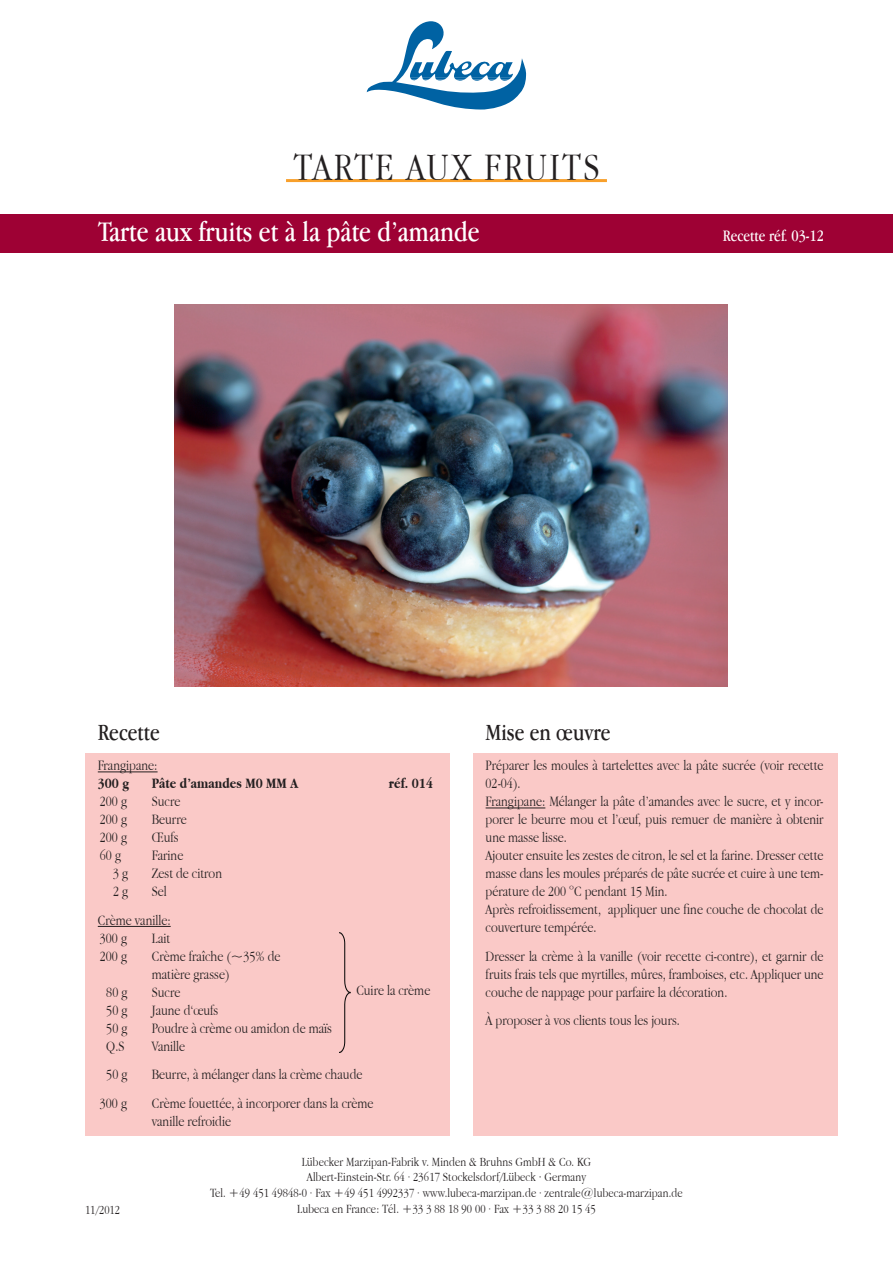
<style>
.page{position:relative;width:893px;height:1263px;background:#fff}
.page>*{position:absolute;margin:0;border:0;box-sizing:border-box;transform-origin:0 0}
.t1{font:300 40.5px "Apple Garamond";letter-spacing:.06em;color:#231f20}
.t2{font:29.25px "Apple Garamond";color:#fff}
.t3{font:24px "Apple Garamond";color:#231f20}
.t4{font:16.5px "Apple Garamond";color:#fff}
.t5{font:300 15px/18px "Apple Garamond";color:#231f20;text-align:justify}
.t6{font:700 15px "Apple Garamond";color:#231f20}
.t7{font:300 13.05px "Apple Garamond";letter-spacing:.01em;color:#231f20}
.s1{font-weight:400}
</style>
<div class="page">
<hr style="left:286px;top:179px;width:321px;height:3px;background:#f8a02b">
<svg style="left:367px;top:21px;width:159px;height:89px"></svg>
<div style="left:0;top:215px;width:893px;height:38px;background:#9e0134"></div>
<img style="left:174px;top:304px;width:553px;height:383px">
<div style="left:85px;top:753px;width:365px;height:382px;background:#fac9c7"></div>
<hr style="left:98px;top:771px;width:60px;height:1px;background:#231f20">
<hr style="left:98px;top:926px;width:73px;height:1px;background:#231f20">
<div style="left:473px;top:753px;width:365px;height:382px;background:#fac9c7"></div>
<hr style="left:486px;top:808px;width:59px;height:1px;background:#231f20">
<img style="left:339px;top:932px;width:11px;height:120px">
<p class="t1" style="left:293px;top:143px;width:308px">TARTE AUX FRUITS</p>
<p class="t2" style="left:98px;top:214px;width:383px">Tarte aux fruits et à la pâte d’amande</p>
<p class="t4" style="left:723px;top:226px;width:103px">Recette réf. 03-12</p>
<p class="t3" style="left:98px;top:718px;width:64px">Recette</p>
<p class="t3" style="left:486px;top:718px;width:126px">Mise en œuvre</p>
<p class="t5" style="left:98px;top:756px;width:61px">Frangipane:</p>
<p class="t6" style="left:98px;top:775px;width:33px">300 g</p>
<p class="t6" style="left:152px;top:775px;width:148px">Pâte d’amandes M0 MM A</p>
<p class="t6" style="left:389px;top:775px;width:46px">réf. 014</p>
<p class="t5" style="left:100px;top:792px;width:29px">200 g</p>
<p class="t5" style="left:152px;top:792px;width:30px">Sucre</p>
<p class="t5" style="left:100px;top:810px;width:29px">200 g</p>
<p class="t5" style="left:152px;top:810px;width:37px">Beurre</p>
<p class="t5" style="left:100px;top:828px;width:29px">200 g</p>
<p class="t5" style="left:152px;top:828px;width:28px">Œufs</p>
<p class="t5" style="left:100px;top:846px;width:23px">60 g</p>
<p class="t5" style="left:152px;top:846px;width:33px">Farine</p>
<p class="t5" style="left:113px;top:864px;width:17px">3 g</p>
<p class="t5" style="left:152px;top:864px;width:72px">Zest de citron</p>
<p class="t5" style="left:113px;top:882px;width:17px">2 g</p>
<p class="t5" style="left:152px;top:882px;width:17px">Sel</p>
<p class="t5" style="left:98px;top:911px;width:74px">Crème vanille:</p>
<p class="t5" style="left:100px;top:929px;width:29px">300 g</p>
<p class="t5" style="left:152px;top:929px;width:20px">Lait</p>
<p class="t5" style="left:100px;top:947px;width:29px">200 g</p>
<p class="t5" style="left:152px;top:947px;width:130px">Crème fraîche (~35% de</p>
<p class="t5" style="left:152px;top:965px;width:79px">matière grasse)</p>
<p class="t5" style="left:106px;top:983px;width:23px">80 g</p>
<p class="t5" style="left:152px;top:983px;width:30px">Sucre</p>
<p class="t5" style="left:106px;top:1001px;width:23px">50 g</p>
<p class="t5" style="left:152px;top:1001px;width:68px">Jaune d‘œufs</p>
<p class="t5" style="left:106px;top:1019px;width:23px">50 g</p>
<p class="t5" style="left:152px;top:1019px;width:182px">Poudre à crème ou amidon de maïs</p>
<p class="t5" style="left:106px;top:1037px;width:20px">Q.S</p>
<p class="t5" style="left:152px;top:1037px;width:35px">Vanille</p>
<p class="t5" style="left:106px;top:1065px;width:23px">50 g</p>
<p class="t5" style="left:152px;top:1065px;width:212px">Beurre, à mélanger dans la crème chaude</p>
<p class="t5" style="left:100px;top:1094px;width:29px">300 g</p>
<p class="t5" style="left:152px;top:1094px;width:223px">Crème fouettée, à incorporer dans la crème</p>
<p class="t5" style="left:152px;top:1112px;width:81px">vanille refroidie</p>
<p class="t5" style="left:486px;top:756px;width:339px">Préparer les moules à tartelettes avec la pâte sucrée (voir recette<br>02-04).</p>
<p class="t5" style="left:486px;top:792px;width:339px">Frangipane: Mélanger la pâte d’amandes avec le sucre, et y incor&shy;porer le beurre mou et l’œuf, puis remuer de manière à obtenir une masse lisse.</p>
<p class="t5" style="left:486px;top:846px;width:339px">Ajouter ensuite les zestes de citron, le sel et la farine. Dresser cette masse dans les moules préparés de pâte sucrée et cuire à une tem&shy;pérature de 200 °C pendant 15 Min.</p>
<p class="t5" style="left:486px;top:900px;width:339px">Après refroidissement, appliquer une fine couche de chocolat de couverture tempérée.</p>
<p class="t5" style="left:486px;top:947px;width:339px">Dresser la crème à la vanille (voir recette ci-contre), et garnir de fruits frais tels que myrtilles, mûres, framboises, etc. Appliquer une couche de nappage pour parfaire la décoration.</p>
<p class="t5" style="left:486px;top:1011px;width:196px">À proposer à vos clients tous les jours.</p>
<p class="t5" style="left:356px;top:981px;width:76px">Cuire la crème</p>
<p class="t7" style="left:85px;top:1202px;width:37px">11/2012</p>
<p class="t7" style="left:302px;top:1154px;width:291px">Lübecker Marzipan-Fabrik v. Minden &amp; Bruhns GmbH &amp; Co. KG</p>
<p class="t7" style="left:307px;top:1169px;width:281px">Albert-Einstein-Str. 64 · 23617 Stockelsdorf/Lübeck <span class="s1">·</span> Germany</p>
<p class="t7" style="left:210px;top:1185px;width:474px">Tel. +49 451 49848-0 · Fax +49 451 4992337 · www.lubeca-marzipan.de · zentrale@lubeca-marzipan.de</p>
<p class="t7" style="left:297px;top:1201px;width:300px">Lubeca en France: Tél. +33 3 88 18 90 00 · Fax +33 3 88 20 15 45</p>
</div>
